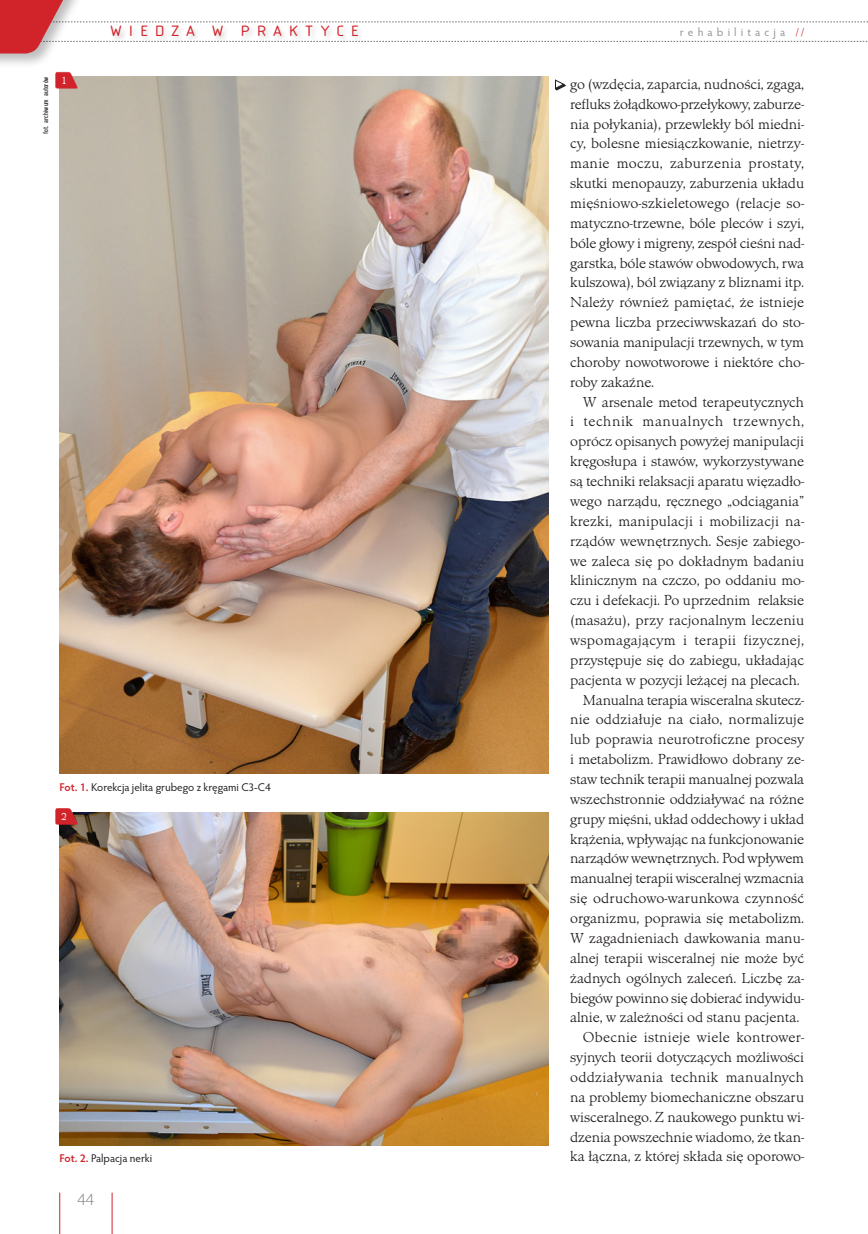
<style>
.page{position:relative;width:868px;height:1234px;background:#fff}
.page>*{position:absolute;margin:0;border:0;box-sizing:border-box;transform-origin:0 0}
.t1{font:300 17.1px "Myriad Pro";color:#808285}
.t2{font:15.6px "Isonorm DCE";letter-spacing:.4em;color:#d1232a;scale:1.11 1}
.tekst_art{font:300 15px/19.8px "Minister TCE";letter-spacing:-.005em;color:#231f20;text-align:justify}
.t3{font:11.55px "Hypatia Sans Pro";letter-spacing:.355em;color:#939598}
.podpis_fot{font:11.25px "Hypatia Sans Pro";letter-spacing:-.005em;color:#231f20}
.t4{font:10.5px "Minister TCE Boo";color:#fff}
.autor_fotki{font:7.5px "Snv DCE Reg Con";color:#231f20}
.s1{font-weight:600;color:#d1232a}
.s2{font-weight:300;color:#d1232a}
</style>
<div class="page">
<hr style="left:59px;top:1192px;width:1px;height:41px;background:#d1232a">
<hr style="left:112px;top:1192px;width:1px;height:41px;background:#d1232a">
<div style="left:0;top:0;width:86px;height:69px;background:#231f20;opacity:.3"></div>
<svg style="left:0;top:0;width:867px;height:53px"></svg>
<div style="left:110px;top:25px;width:255px;height:18px;background:#231f20;opacity:.2"></div>
<img style="left:60px;top:77px;width:489px;height:696px">
<img style="left:60px;top:812px;width:489px;height:332px">
<svg style="left:55px;top:72px;width:23px;height:17px"></svg>
<svg style="left:55px;top:808px;width:23px;height:16px"></svg>
<svg style="left:555px;top:79px;width:9px;height:5px"></svg>
<svg style="left:555px;top:85px;width:10px;height:5px"></svg>
<div style="left:555px;top:84px;width:10px;height:6px;border:1px solid #231f20"></div>
<p class="autor_fotki" style="left:41px;top:133px;width:58px;rotate:-90deg">fot. archiwum autorów</p>
<p class="t4" style="left:61px;top:75px;width:7px">1</p>
<p class="t2" style="left:111px;top:22px;width:225px">WIEDZA W PRAKTYCE</p>
<p class="podpis_fot" style="left:60px;top:779px;width:213px"><span class="s1">Fot. 1.</span> Korekcja jelita grubego z kręgami C3-C4</p>
<p class="t4" style="left:61px;top:810px;width:7px">2</p>
<p class="podpis_fot" style="left:60px;top:1149px;width:94px"><span class="s1">Fot. 2.</span> Palpacja nerki</p>
<p class="t1" style="left:78px;top:1189px;width:18px">44</p>
<p class="t3" style="left:679px;top:24px;width:126px">rehabilitacja <span class="s2">//</span></p>
<p class="tekst_art" style="left:570px;top:74px;width:236px">go (wzdęcia, zaparcia, nudności, zgaga, refluks żołądkowo-przełykowy, zaburze&shy;nia połykania), przewlekły ból miedni&shy;cy, bolesne miesiączkowanie, nietrzy&shy;manie moczu, zaburzenia prostaty, skutki menopauzy, zaburzenia układu mięśniowo-szkieletowego (relacje so&shy;matyczno-trzewne, bóle pleców i szyi, bóle głowy i migreny, zespół cieśni nad&shy;garstka, bóle stawów obwodowych, rwa kulszowa), ból związany z bliznami itp.<br>Należy również pamiętać, że istnieje pewna liczba przeciwwskazań do sto&shy;sowania manipulacji trzewnych, w tym choroby nowotworowe i niektóre cho&shy;roby zakaźne.</p>
<p class="tekst_art" style="left:570px;top:392px;width:235px;text-indent:13px">W arsenale metod terapeutycznych i technik manualnych trzewnych, oprócz opisanych powyżej manipulacji kręgosłupa i stawów, wykorzystywane są techniki relaksacji aparatu więzadło&shy;wego narządu, ręcznego „odciągania” krezki, manipulacji i mobilizacji na&shy;rządów wewnętrznych. Sesje zabiego&shy;we zaleca się po dokładnym badaniu klinicznym na czczo, po oddaniu mo&shy;czu i defekacji. Po uprzednim relaksie (masażu), przy racjonalnym leczeniu wspomagającym i terapii fizycznej, przystępuje się do zabiegu, układając pacjenta w pozycji leżącej na plecach.</p>
<p class="tekst_art" style="left:570px;top:689px;width:235px;text-indent:13px">Manualna terapia wisceralna skutecz&shy;nie oddziałuje na ciało, normalizuje lub poprawia neurotroficzne procesy i metabolizm. Prawidłowo dobrany ze&shy;staw technik terapii manualnej pozwala wszechstronnie oddziaływać na różne grupy mięśni, układ oddechowy i układ krążenia, wpływając na funkcjonowanie narządów wewnętrznych. Pod wpływem manualnej terapii wisceralnej wzmacnia się odruchowo-warunkowa czynność organizmu, poprawia się metabolizm.<br>W zagadnieniach dawkowania manu&shy;alnej terapii wisceralnej nie może być żadnych ogólnych zaleceń. Liczbę za&shy;biegów powinno się dobierać indywidu&shy;alnie, w zależności od stanu pacjenta.</p>
<p class="tekst_art" style="left:570px;top:1027px;width:235px;text-indent:13px">Obecnie istnieje wiele kontrower&shy;syjnych teorii dotyczących możliwości oddziaływania technik manualnych na problemy biomechaniczne obszaru wisceralnego. Z naukowego punktu wi&shy;dzenia powszechnie wiadomo, że tkan&shy;ka łączna, z której składa się oporowo-</p>
</div>
